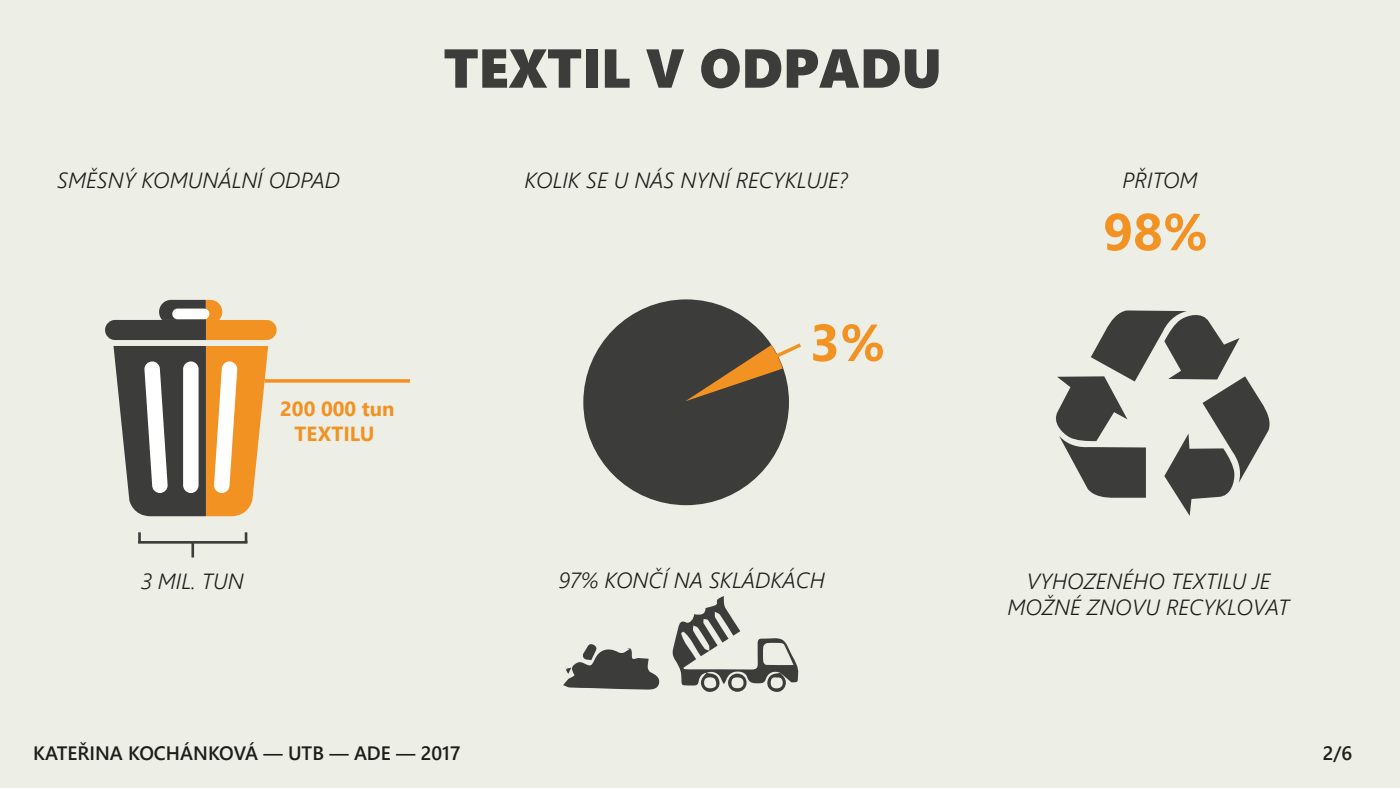
<style>
.page{position:relative;width:1400px;height:788px;background:#edeee6}
.page>*{position:absolute;margin:0;border:0;box-sizing:border-box;transform-origin:0 0}
.t1{font:54.69px "Segoe UI Black";color:#3c3c3b}
.t2{font:700 51.98px "Segoe UI";color:#f29222}
.t3{font:italic 300 21.88px/26.2px "Segoe UI";color:#1d1d1b;text-align:center}
.t4{font:700 20.39px/24.5px "Segoe UI";color:#f29222;text-align:center}
.t5{font:600 19.34px "Segoe UI";color:#1d1d1b}
</style>
<div class="page">
<hr style="left:138px;top:541px;width:109px;height:2px;background:#3c3c3b">
<svg style="left:245px;top:532px;width:2px;height:9px"></svg>
<svg style="left:138px;top:532px;width:3px;height:9px"></svg>
<hr style="left:191px;top:542px;width:3px;height:15px;background:#3c3c3b">
<hr style="left:265px;top:379px;width:145px;height:3px;background:#f29222">
<svg style="left:105px;top:300px;width:172px;height:40px"></svg>
<svg style="left:114px;top:346px;width:154px;height:170px;background:#ad9373"></svg>
<svg style="left:672px;top:596px;width:127px;height:96px"></svg>
<svg style="left:563px;top:644px;width:97px;height:45px"></svg>
<div style="left:583px;top:299px;width:206px;height:206px;background:#3c3c3b;border-radius:50%"></div>
<svg style="left:686px;top:340px;width:115px;height:61px"></svg>
<svg style="left:1055px;top:310px;width:215px;height:206px"></svg>
<p class="t3" style="left:57px;top:165px;width:284px">SMĚSNÝ KOMUNÁLNÍ ODPAD</p>
<h1 class="t1" style="left:444px;top:29px;width:500px">TEXTIL V ODPADU</h1>
<p class="t3" style="left:525px;top:165px;width:325px">KOLIK SE U NÁS NYNÍ RECYKLUJE?</p>
<p class="t4" style="left:280px;top:396px;width:116px">200 000 tun<br>TEXTILU</p>
<p class="t3" style="left:142px;top:566px;width:103px">3 MIL. TUN</p>
<h2 class="t2" style="left:810px;top:300px;width:76px">3%</h2>
<p class="t3" style="left:559px;top:565px;width:267px">97% KONČÍ NA SKLÁDKÁCH</p>
<p class="t5" style="left:33px;top:737px;width:429px">KATEŘINA KOCHÁNKOVÁ — UTB — ADE — 2017</p>
<p class="t3" style="left:1122px;top:165px;width:77px">PŘITOM</p>
<h2 class="t2" style="left:1103px;top:190px;width:106px">98%</h2>
<p class="t3" style="left:1007px;top:566px;width:284px">VYHOZENÉHO TEXTILU JE<br>MOŽNÉ ZNOVU RECYKLOVAT</p>
<p class="t5" style="left:1323px;top:737px;width:31px">2/6</p>
</div>
